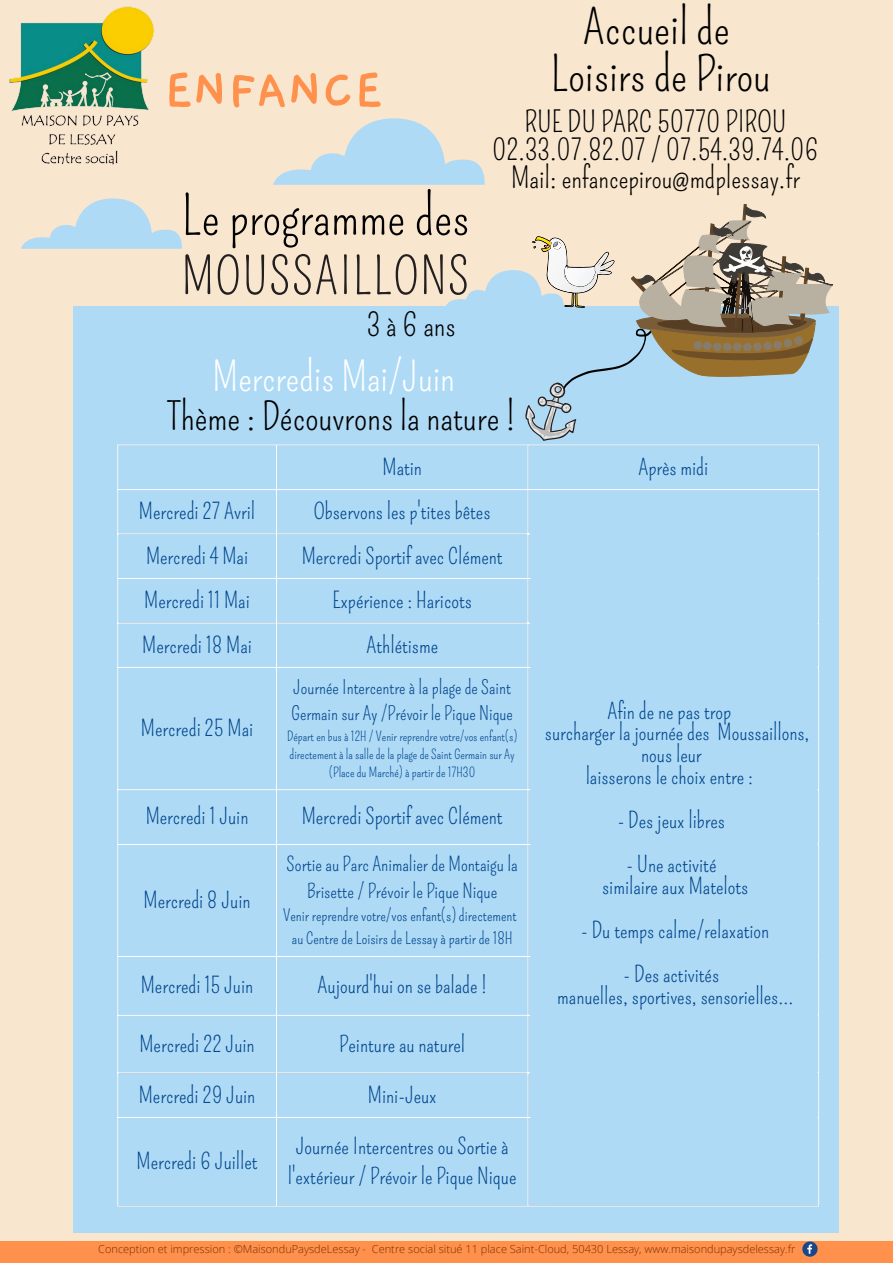
<style>
.page{position:relative;width:893px;height:1263px;background:#f8e6ce}
.page>*{position:absolute;margin:0;border:0;box-sizing:border-box;transform-origin:0 0}
.t1{font:700 57.75px "Gaegu";color:#ff914d}
.t2{font:53.4px "Pompiere";color:#000}
.t3{font:50.25px "Pompiere";letter-spacing:.03em;color:#231f20}
.t4{font:47.4px "Pompiere";color:#000}
.t5{font:39.97px "Pompiere";color:#fff}
.t6{font:37.72px "Pompiere";color:#000}
.t7{font:31.42px "Pompiere";letter-spacing:.18em;color:#000}
.t8{font:28.72px "Pompiere";color:#000}
.t9{font:21.98px/30.8px "Pompiere";color:#00448b;text-align:center}
.t10{font:19.5px/27px "Pompiere";color:#00448b;text-align:center}
.t11{font:18.83px/26.4px "Pompiere";color:#00448b}
.t12{font:16.12px/22.3px "Pompiere";color:#00448b;text-align:center}
.t13{font:13.2px/18.2px "Pompiere";color:#00448b;text-align:center}
.t14{font:300 11.02px "Open Sans";color:#792f02}
</style>
<div class="page">
<div style="left:0;top:1241px;width:893px;height:22px;background:#ff914d"></div>
<svg style="left:802px;top:1241px;width:15px;height:16px"></svg>
<img style="left:9px;top:6px;width:145px;height:159px">
<div style="left:73px;top:306px;width:765px;height:927px;background:#aedaf6"></div>
<svg style="left:273px;top:118px;width:211px;height:67px"></svg>
<svg style="left:21px;top:198px;width:161px;height:51px"></svg>
<svg style="left:446px;top:204px;width:386px;height:237px"></svg>
<hr style="left:117px;top:446px;width:1px;height:759px;background:#fff">
<hr style="left:276px;top:446px;width:1px;height:759px;background:#fff">
<hr style="left:527px;top:446px;width:1px;height:759px;background:#fff">
<hr style="left:818px;top:446px;width:1px;height:759px;background:#fff">
<hr style="left:117px;top:445px;width:702px;height:1px;background:#fff">
<hr style="left:117px;top:489px;width:702px;height:1px;background:#fff">
<hr style="left:117px;top:533px;width:702px;height:1px;background:#fff">
<hr style="left:117px;top:578px;width:702px;height:1px;background:#fff">
<hr style="left:117px;top:622px;width:702px;height:1px;background:#fff">
<hr style="left:117px;top:667px;width:702px;height:1px;background:#fff">
<hr style="left:117px;top:789px;width:702px;height:1px;background:#fff">
<hr style="left:117px;top:844px;width:702px;height:1px;background:#fff">
<hr style="left:117px;top:956px;width:702px;height:1px;background:#fff">
<hr style="left:117px;top:1015px;width:702px;height:1px;background:#fff">
<hr style="left:117px;top:1072px;width:702px;height:1px;background:#fff">
<hr style="left:117px;top:1117px;width:702px;height:1px;background:#fff">
<hr style="left:117px;top:1205px;width:702px;height:1px;background:#fff">
<div style="left:530px;top:518px;width:287px;height:280px;background:#aedaf6;border-radius:18px"></div>
<div style="left:530px;top:756px;width:287px;height:279px;background:#aedaf6;border-radius:18px"></div>
<div style="left:530px;top:925px;width:287px;height:280px;background:#aedaf6;border-radius:18px"></div>
<p class="t1" style="left:164px;top:62px;width:220px">ENFANCE</p>
<p class="t2" style="left:182px;top:185px;width:289px">Le programme des</p>
<p class="t3" style="left:182px;top:247px;width:289px">MOUSSAILLONS</p>
<p class="t7" style="left:367px;top:307px;width:90px">3à6ans</p>
<p class="t5" style="left:213px;top:353px;width:244px">Mercredis Mai/Juin</p>
<p class="t4" style="left:583px;top:0;width:148px">Accueil de</p>
<p class="t4" style="left:551px;top:47px;width:221px">Loisirs de Pirou</p>
<p class="t8" style="left:524px;top:105px;width:263px">RUE DU PARC 50770 PIROU</p>
<p class="t8" style="left:492px;top:133px;width:328px">02.33.07.82.07 / 07.54.39.74.06</p>
<p class="t8" style="left:511px;top:161px;width:290px">Mail: enfancepirou@mdplessay.fr</p>
<p class="t6" style="left:167px;top:394px;width:350px">Thème : Découvrons la nature !</p>
<p class="t9" style="left:382px;top:452px;width:41px">Matin</p>
<p class="t9" style="left:638px;top:452px;width:71px">Après midi</p>
<p class="t9" style="left:139px;top:496px;width:118px">Mercredi 27 Avril</p>
<p class="t9" style="left:314px;top:496px;width:178px">Observons les p'tites bêtes</p>
<p class="t9" style="left:146px;top:541px;width:104px">Mercredi 4 Mai</p>
<p class="t9" style="left:302px;top:541px;width:202px">Mercredi Sportif avec Clément</p>
<p class="t9" style="left:144px;top:585px;width:107px">Mercredi 11 Mai</p>
<p class="t9" style="left:332px;top:585px;width:141px">Expérience : Haricots</p>
<p class="t9" style="left:142px;top:630px;width:111px">Mercredi 18 Mai</p>
<p class="t9" style="left:366px;top:630px;width:73px">Athlétisme</p>
<p class="t9" style="left:141px;top:713px;width:114px">Mercredi 25 Mai</p>
<p class="t11" style="left:291px;top:674px;width:223px">Journée Intercentre à la plage de Saint<br>Germain sur Ay /Prévoir le Pique Nique</p>
<p class="t13" style="left:287px;top:727px;width:232px">Départ en bus à 12H / Venir reprendre votre/vos enfant(s) directement à la salle de la plage de Saint Germain sur Ay (Place du Marché) à partir de 17H30</p>
<p class="t9" style="left:146px;top:801px;width:104px">Mercredi 1 Juin</p>
<p class="t9" style="left:302px;top:801px;width:202px">Mercredi Sportif avec Clément</p>
<p class="t9" style="left:144px;top:885px;width:108px">Mercredi 8 Juin</p>
<p class="t10" style="left:287px;top:851px;width:232px">Sortie au Parc Animalier de Montaigu la<br>Brisette / Prévoir le Pique Nique</p>
<p class="t12" style="left:283px;top:905px;width:235px">Venir reprendre votre/vos enfant(s) directement au Centre de Loisirs de Lessay à partir de 18H</p>
<p class="t9" style="left:141px;top:970px;width:114px">Mercredi 15 Juin</p>
<p class="t9" style="left:318px;top:970px;width:171px">Aujourd'hui on se balade !</p>
<p class="t9" style="left:139px;top:1029px;width:117px">Mercredi 22 Juin</p>
<p class="t9" style="left:339px;top:1029px;width:127px">Peinture au naturel</p>
<p class="t9" style="left:139px;top:1080px;width:118px">Mercredi 29 Juin</p>
<p class="t9" style="left:368px;top:1080px;width:70px">Mini-Jeux</p>
<p class="t9" style="left:136px;top:1146px;width:123px">Mercredi 6 Juillet</p>
<p class="t9" style="left:288px;top:1131px;width:230px">Journée Intercentres ou Sortie à l'extérieur / Prévoir le Pique Nique</p>
<p class="t9" style="left:607px;top:696px;width:125px">Afin de ne pas trop</p>
<p class="t9" style="left:545px;top:722px;width:266px;line-height:22px">surcharger la journée des Moussaillons, nous leur</p>
<p class="t9" style="left:586px;top:761px;width:169px">laisserons le choix entre :</p>
<p class="t9" style="left:617px;top:805px;width:109px">- Des jeux libres</p>
<p class="t9" style="left:626px;top:849px;width:92px">- Une activité</p>
<p class="t9" style="left:602px;top:871px;width:148px">similaire aux Matelots</p>
<p class="t9" style="left:581px;top:915px;width:190px">- Du temps calme/relaxation</p>
<p class="t9" style="left:623px;top:959px;width:97px">- Des activités</p>
<p class="t9" style="left:557px;top:981px;width:237px">manuelles, sportives, sensorielles...</p>
<p class="t14" style="left:98px;top:1241px;width:698px">Conception et impression : ©MaisonduPaysdeLessay - Centre social situé 11 place Saint-Cloud, 50430 Lessay, www.maisondupaysdelessay.fr</p>
</div>
